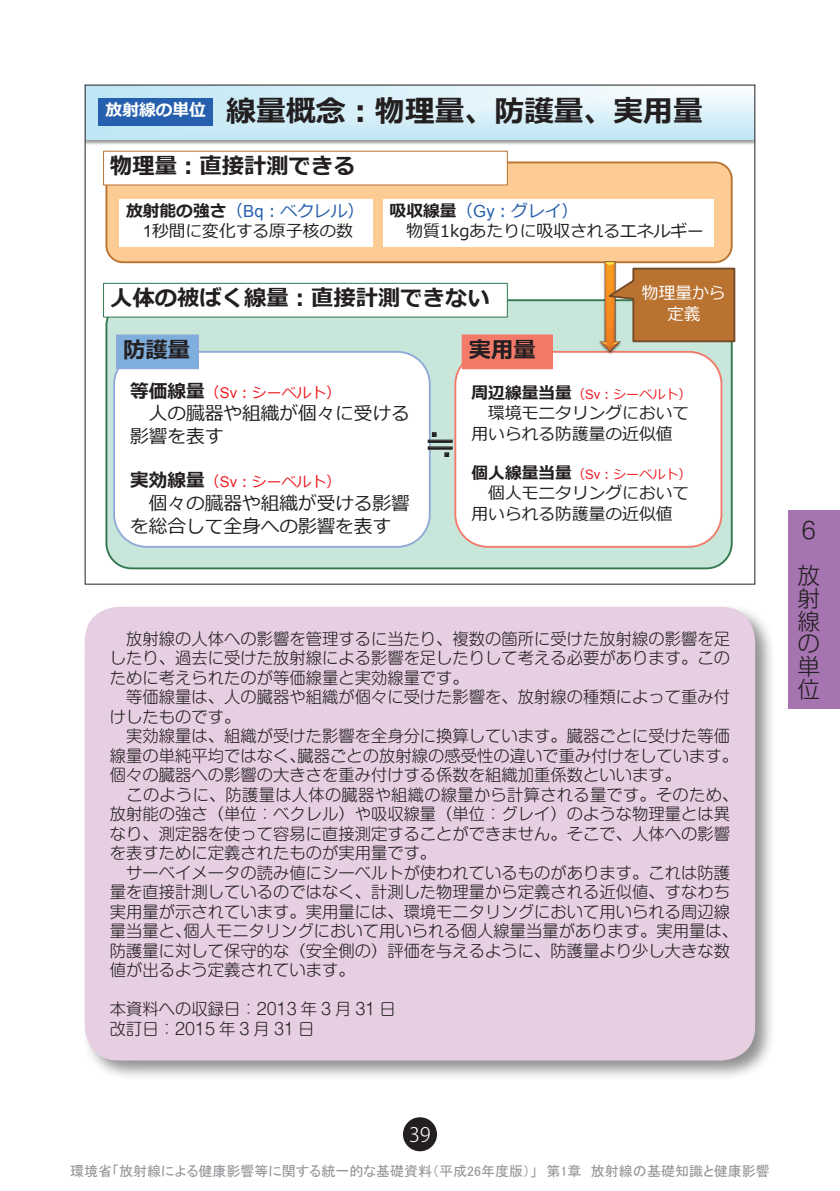
<style>
.page{position:relative;width:840px;height:1191px;background:#fff}
.page>*{position:absolute;margin:0;border:0;box-sizing:border-box;transform-origin:0 0}
.t1{font:33.4px "MS Gothic";color:#231f20}
.t2{font:700 29.8px "Meiryo";color:#231f20}
.t3{font:300 22.6px/22.6px "Shin M Go Pro";color:#231f20}
.t4{font:700 22.2px "Meiryo";color:#231f20}
.t5{font:300 19.8px "Koz Go Pro";color:#fff}
.t6{font:18.6px/23px "Meiryo";color:#231f20}
.t7{font:16.8px/20.6px "Meiryo";color:#231f20}
.t8{font:16.8px/20.6px "Meiryo";color:#fff;text-align:center}
.t9{font:300 16.2px/19.4px "Shin M Go Pro";color:#231f20}
.t10{font:14.8px "Meiryo";color:#ee1d23}
.t11{font:14px "MS P Gothic";color:#939598}
.t12{font:13px "Meiryo";color:#ee1d23}
.s1{font-weight:700}
.s2{color:#255fad}
.s3{font-family:"Arial";color:#255fad}
.s4{font-family:"Arial"}
.s5{font-weight:700;font-size:18.6px;color:#231f20}
.s6{font-weight:700;font-size:16.8px;color:#231f20}
</style>
<div class="page">
<div style="left:81px;top:603px;width:694px;height:478px;background:#231f20;opacity:.5"></div>
<div style="left:85px;top:607px;width:669px;height:453px;background:#e7cfe3;border-radius:34px"></div>
<div style="left:788px;top:510px;width:51px;height:199px;background:#a574b1"></div>
<div style="left:403px;top:1117px;width:34px;height:34px;background:#231f20;border-radius:50%"></div>
<svg style="left:87px;top:87px;width:665px;height:52px;background:#d4edf7"></svg>
<div style="left:105px;top:299px;width:627px;height:270px;background:#c8e6da;border:2px solid #32774d;border-radius:25px"></div>
<div style="left:98px;top:98px;width:115px;height:27px;background:#255fad"></div>
<div style="left:113px;top:351px;width:317px;height:197px;background:#fff;border:2px solid #8daad8;border-radius:32px"></div>
<div style="left:454px;top:351px;width:268px;height:197px;background:#fff;border:2px solid #f37a69;border-radius:32px"></div>
<div style="left:116px;top:335px;width:82px;height:34px;background:#7faddc"></div>
<div style="left:116px;top:334px;width:83px;height:35px;border:1px solid #8daad8"></div>
<div style="left:462px;top:335px;width:90px;height:34px;background:#f37a69"></div>
<div style="left:461px;top:334px;width:91px;height:35px;border:1px solid #f37a69"></div>
<div style="left:105px;top:161px;width:627px;height:102px;background:#fdcc95;border:2px solid #b97230;border-radius:17px"></div>
<div style="left:103px;top:151px;width:404px;height:34px;background:#fff"></div>
<div style="left:119px;top:199px;width:254px;height:47px;background:#fff"></div>
<div style="left:382px;top:199px;width:331px;height:47px;background:#fff"></div>
<div style="left:427px;top:439px;width:25px;height:4px;border:1px solid #231f20"></div>
<svg style="left:431px;top:432px;width:5px;height:5px"></svg>
<svg style="left:444px;top:452px;width:5px;height:5px"></svg>
<img style="left:596px;top:261px;width:27px;height:93px">
<div style="left:103px;top:283px;width:404px;height:34px;background:#fff"></div>
<div style="left:103px;top:283px;width:404px;height:34px;border:1px solid #32774d"></div>
<svg style="left:603px;top:267px;width:132px;height:76px;background:#ba8046"></svg>
<h2 class="t2" style="left:105px;top:90px;width:598px"><sup>放射線の単位</sup> 線量概念：物理量、防護量、実用量</h2>
<h3 class="t4" style="left:110px;top:151px;width:247px">物理量：直接計測できる</h3>
<p class="t7" style="left:126px;top:202px;width:239px;line-height:20px;text-align:center"><span class="s1">放射能の強さ</span><span class="s2">（</span><span class="s3">Bq</span><span class="s2">：ベクレル）<br></span><span class="s4">1</span>秒間に変化する原子核の数</p>
<p class="t7" style="left:406px;top:202px;width:299px;line-height:20px;text-indent:-17px"><span class="s1">吸収線量</span><span class="s2">（</span><span class="s3">Gy</span><span class="s2">：グレイ）<br></span>物質1kgあたりに吸収されるエネルギー</p>
<h3 class="t4" style="left:110px;top:283px;width:381px">人体の被ばく線量：直接計測できない</h3>
<p class="t8" style="left:641px;top:283px;width:85px">物理量から定義</p>
<h3 class="t4" style="left:123px;top:334px;width:68px">防護量</h3>
<h3 class="t4" style="left:468px;top:334px;width:68px">実用量</h3>
<p class="t10" style="left:130px;top:382px;width:212px"><span class="s5">等価線量</span>（<span class="s4">Sv</span>：シーベルト）</p>
<p class="t6" style="left:130px;top:403px;width:281px;text-indent:19px">人の臓器や組織が個々に受ける影響を表す</p>
<p class="t10" style="left:130px;top:472px;width:212px"><span class="s5">実効線量</span>（<span class="s4">Sv</span>：シーベルト）</p>
<p class="t6" style="left:130px;top:492px;width:281px;text-indent:19px">個々の臓器や組織が受ける影響を総合して全身への影響を表す</p>
<h1 class="t1" style="left:423px;top:428px;width:35px">≒</h1>
<p class="t12" style="left:471px;top:385px;width:221px"><span class="s6">周辺線量当量</span>（<span class="s4">Sv</span>：シーベルト）</p>
<p class="t7" style="left:471px;top:403px;width:219px;text-indent:17px">環境モニタリングにおいて用いられる防護量の近似値</p>
<p class="t12" style="left:471px;top:465px;width:221px"><span class="s6">個人線量当量</span>（<span class="s4">Sv</span>：シーベルト）</p>
<p class="t7" style="left:471px;top:484px;width:219px;text-indent:17px">個人モニタリングにおいて用いられる防護量の近似値</p>
<p class="t9" style="left:110px;top:627px;width:629px">　放射線の人体への影響を管理するに当たり、複数の箇所に受けた放射線の影響を足したり、過去に受けた放射線による影響を足したりして考える必要があります。このために考えられたのが等価線量と実効線量です。<br>　等価線量は、人の臓器や組織が個々に受けた影響を、放射線の種類によって重み付けしたものです。<br>　実効線量は、組織が受けた影響を全身分に換算しています。臓器ごとに受けた等価線量の単純平均ではなく、臓器ごとの放射線の感受性の違いで重み付けをしています。個々の臓器への影響の大きさを重み付けする係数を組織加重係数といいます。<br>　このように、防護量は人体の臓器や組織の線量から計算される量です。そのため、放射能の強さ（単位：ベクレル）や吸収線量（単位：グレイ）のような物理量とは異なり、測定器を使って容易に直接測定することができません。そこで、人体への影響を表すために定義されたものが実用量です。<br>　サーベイメータの読み値にシーベルトが使われているものがあります。これは防護量を直接計測しているのではなく、計測した物理量から定義される近似値、すなわち実用量が示されています。実用量には、環境モニタリングにおいて用いられる周辺線量当量と、個人モニタリングにおいて用いられる個人線量当量があります。実用量は、防護量に対して保守的な（安全側の）評価を与えるように、防護量より少し大きな数値が出るよう定義されています。</p>
<p class="t9" style="left:110px;top:997px;width:287px">本資料への収録日：2013 年 3 月 31 日改訂日：2015 年 3 月 31 日</p>
<h3 class="t3" style="left:797px;top:505px;width:23px;line-height:45px">６放</h3>
<h3 class="t3" style="left:797px;top:584px;width:23px;text-align:justify">射線の単位</h3>
<p class="t5" style="left:409px;top:1121px;width:23px">39</p>
<p class="t11" style="left:70px;top:1164px;width:700px">環境省「放射線による健康影響等に関する統一的な基礎資料（平成26年度版）」　第1章　放射線の基礎知識と健康影響</p>
</div>
